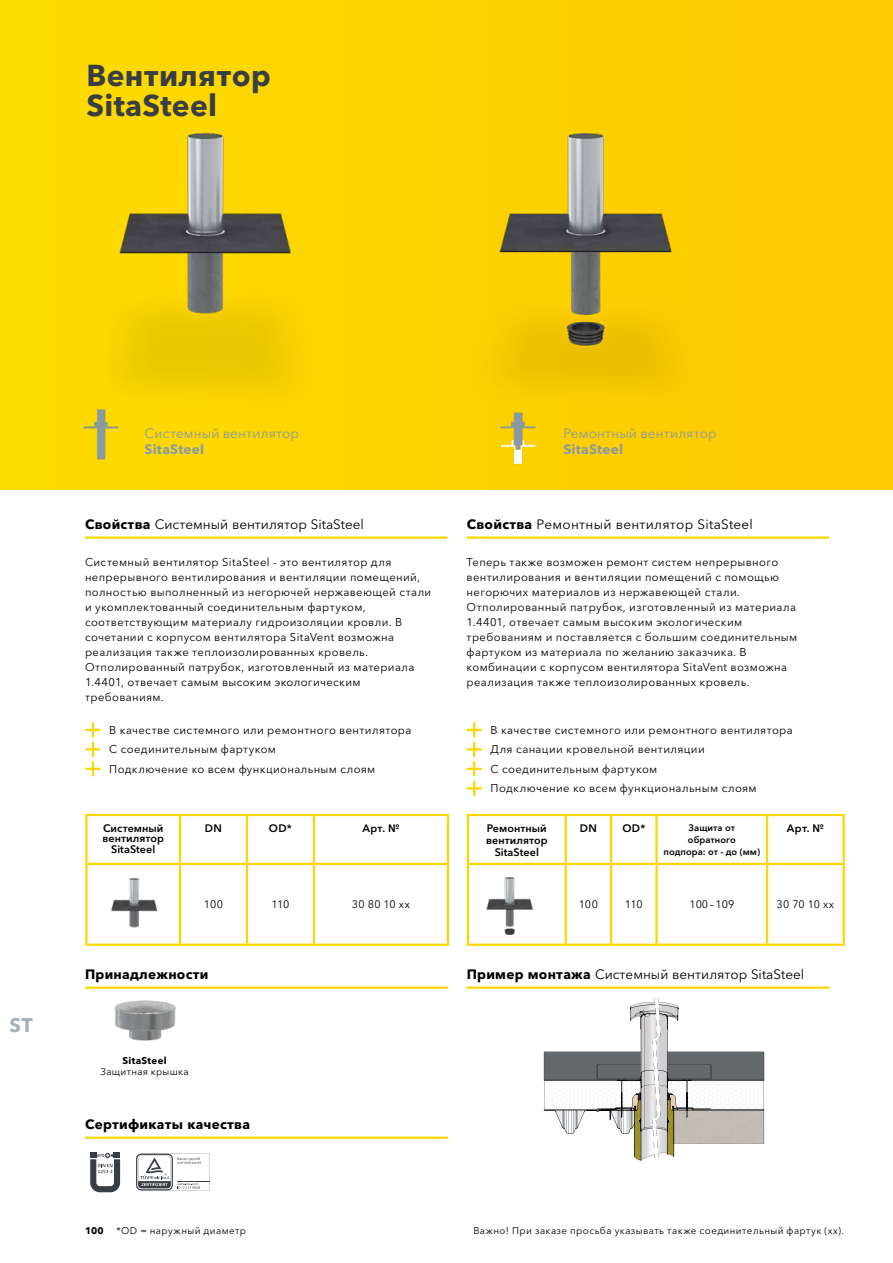
<style>
.page{position:relative;width:893px;height:1263px;background:#fff}
.page>*{position:absolute;margin:0;border:0;box-sizing:border-box;transform-origin:0 0}
.t1{font:700 30px/30px "Avenir Next W1 G";letter-spacing:.01em;color:#393e44}
.t2{font:700 19.5px "Avenir Next W1 G";color:#a4b1b8}
.t3{font:13.5px "Avenir Next W1 G";color:#000}
.t4{font:13.5px "Avenir Next W1 G";letter-spacing:.01em;color:#8a9ba3}
.t5{font:13.5px "Avenir Next W1 G";letter-spacing:.02em;color:#000}
.t6{font:700 13.5px "Avenir Next W1 G";letter-spacing:.02em;color:#000}
.t7{font:700 13.5px "Avenir Next W1 G";letter-spacing:.015em;color:#8a9ba3}
.t8{font:11.25px/15px "Avenir Next W1 G";letter-spacing:.03em;color:#000}
.t9{font:600 10.8px/10.5px "Avenir Next W1 G";letter-spacing:.005em;color:#000;text-align:center}
.t10{font:10.8px "Avenir Next W1 G";letter-spacing:.005em;color:#000}
.t11{font:9.75px "Avenir Next W1 G";letter-spacing:.04em;color:#000}
.t12{font:700 9.75px "Avenir Next W1 G";letter-spacing:.03em;color:#000}
.t13{font:700 9.6px "Avenir Next W1 G";color:#000}
.t14{font:600 9.3px/12px "Avenir Next W1 G";letter-spacing:.005em;color:#000;text-align:center}
.s1{font-weight:700}
</style>
<div class="page">
<div style="left:0;top:0;width:893px;height:489px;background:#fdd200"></div>
<hr style="left:85px;top:814px;width:95px;height:2px;background:#fcd600">
<hr style="left:85px;top:816px;width:3px;height:47px;background:#fcd600">
<hr style="left:180px;top:814px;width:67px;height:2px;background:#fcd600">
<hr style="left:247px;top:814px;width:67px;height:2px;background:#fcd600">
<hr style="left:314px;top:814px;width:135px;height:2px;background:#fcd600">
<hr style="left:447px;top:816px;width:2px;height:47px;background:#fcd600">
<hr style="left:85px;top:865px;width:3px;height:78px;background:#fcd600">
<hr style="left:447px;top:865px;width:2px;height:78px;background:#fcd600">
<hr style="left:85px;top:943px;width:95px;height:3px;background:#fcd600">
<hr style="left:180px;top:943px;width:67px;height:3px;background:#fcd600">
<hr style="left:247px;top:943px;width:67px;height:3px;background:#fcd600">
<hr style="left:314px;top:943px;width:135px;height:3px;background:#fcd600">
<hr style="left:85px;top:863px;width:95px;height:2px;background:#fcd600">
<hr style="left:180px;top:863px;width:67px;height:2px;background:#fcd600">
<hr style="left:247px;top:863px;width:67px;height:2px;background:#fcd600">
<hr style="left:314px;top:863px;width:135px;height:2px;background:#fcd600">
<hr style="left:179px;top:816px;width:2px;height:47px;background:#fcd600">
<hr style="left:246px;top:816px;width:2px;height:47px;background:#fcd600">
<hr style="left:313px;top:816px;width:2px;height:47px;background:#fcd600">
<hr style="left:179px;top:865px;width:2px;height:78px;background:#fcd600">
<hr style="left:246px;top:865px;width:2px;height:78px;background:#fcd600">
<hr style="left:313px;top:865px;width:2px;height:78px;background:#fcd600">
<hr style="left:467px;top:814px;width:99px;height:2px;background:#fcd600">
<hr style="left:467px;top:816px;width:2px;height:47px;background:#fcd600">
<hr style="left:566px;top:814px;width:45px;height:2px;background:#fcd600">
<hr style="left:611px;top:814px;width:46px;height:2px;background:#fcd600">
<hr style="left:657px;top:814px;width:110px;height:2px;background:#fcd600">
<hr style="left:767px;top:814px;width:78px;height:2px;background:#fcd600">
<hr style="left:842px;top:816px;width:3px;height:47px;background:#fcd600">
<hr style="left:467px;top:865px;width:2px;height:78px;background:#fcd600">
<hr style="left:842px;top:865px;width:3px;height:78px;background:#fcd600">
<hr style="left:467px;top:943px;width:99px;height:3px;background:#fcd600">
<hr style="left:566px;top:943px;width:45px;height:3px;background:#fcd600">
<hr style="left:611px;top:943px;width:46px;height:3px;background:#fcd600">
<hr style="left:657px;top:943px;width:110px;height:3px;background:#fcd600">
<hr style="left:767px;top:943px;width:78px;height:3px;background:#fcd600">
<hr style="left:467px;top:863px;width:99px;height:2px;background:#fcd600">
<hr style="left:566px;top:863px;width:45px;height:2px;background:#fcd600">
<hr style="left:611px;top:863px;width:46px;height:2px;background:#fcd600">
<hr style="left:657px;top:863px;width:110px;height:2px;background:#fcd600">
<hr style="left:767px;top:863px;width:78px;height:2px;background:#fcd600">
<hr style="left:565px;top:816px;width:2px;height:47px;background:#fcd600">
<hr style="left:610px;top:816px;width:2px;height:47px;background:#fcd600">
<hr style="left:655px;top:816px;width:3px;height:47px;background:#fcd600">
<hr style="left:766px;top:816px;width:2px;height:47px;background:#fcd600">
<hr style="left:565px;top:865px;width:2px;height:78px;background:#fcd600">
<hr style="left:610px;top:865px;width:2px;height:78px;background:#fcd600">
<hr style="left:655px;top:865px;width:3px;height:78px;background:#fcd600">
<hr style="left:766px;top:865px;width:2px;height:78px;background:#fcd600">
<svg style="left:85px;top:722px;width:15px;height:54px"></svg>
<svg style="left:467px;top:722px;width:15px;height:74px"></svg>
<hr style="left:85px;top:536px;width:362px;height:3px;background:#fcd600">
<hr style="left:467px;top:536px;width:362px;height:3px;background:#fcd600">
<hr style="left:85px;top:986px;width:363px;height:3px;background:#fcd600">
<hr style="left:85px;top:1136px;width:363px;height:3px;background:#fcd600">
<hr style="left:467px;top:986px;width:362px;height:3px;background:#fcd600">
<svg style="left:544px;top:998px;width:220px;height:162px"></svg>
<svg style="left:90px;top:1152px;width:30px;height:40px"></svg>
<svg style="left:136px;top:1154px;width:74px;height:36px"></svg>
<img style="left:83px;top:425px;width:36px;height:35px">
<img style="left:500px;top:415px;width:36px;height:50px">
<img style="left:94px;top:132px;width:197px;height:293px">
<img style="left:499px;top:133px;width:176px;height:282px">
<img style="left:111px;top:877px;width:47px;height:51px">
<img style="left:477px;top:877px;width:65px;height:69px">
<img style="left:114px;top:1000px;width:62px;height:41px">
<h1 class="t1" style="left:86px;top:61px;width:186px">Вентилятор<br>SitaSteel</h1>
<h2 class="t2" style="left:10px;top:1013px;width:25px">ST</h2>
<p class="t4" style="left:145px;top:425px;width:156px">Системный вентилятор</p>
<p class="t7" style="left:145px;top:441px;width:61px">SitaSteel</p>
<p class="t4" style="left:563px;top:425px;width:155px">Ремонтный вентилятор</p>
<p class="t7" style="left:563px;top:441px;width:61px">SitaSteel</p>
<p class="t3" style="left:85px;top:516px;width:280px"><span class="s1">Свойства</span> Системный вентилятор SitaSteel</p>
<p class="t5" style="left:467px;top:516px;width:288px"><span class="s1">Свойства</span> Ремонтный вентилятор SitaSteel</p>
<p class="t8" style="left:85px;top:555px;width:348px">Системный вентилятор SitaSteel - это вентилятор для непрерывного вентилирования и вентиляции помещений, полностью выполненный из негорючей нержавеющей стали и укомплектованный соединительным фартуком, соответствующим материалу гидроизоляции кровли. В сочетании с корпусом вентилятора SitaVent возможна реализация также теплоизолированных кровель.<br>Отполированный патрубок, изготовленный из материала 1.4401, отвечает самым высоким экологическим требованиям.</p>
<p class="t8" style="left:467px;top:555px;width:332px">Теперь также возможен ремонт систем непрерывного вентилирования и вентиляции помещений с помощью негорючих материалов из нержавеющей стали.<br>Отполированный патрубок, изготовленный из материала 1.4401, отвечает самым высоким экологическим требованиям и поставляется с большим соединительным фартуком из материала по желанию заказчика. В комбинации с корпусом вентилятора SitaVent возможна реализация также теплоизолированных кровель.</p>
<p class="t8" style="left:109px;top:720px;width:304px;line-height:19.5px">В качестве системного или ремонтного вентилятора<br>С соединительным фартуком<br>Подключение ко всем функциональным слоям</p>
<p class="t8" style="left:491px;top:720px;width:304px;line-height:19.5px">В качестве системного или ремонтного вентилятора Для санации кровельной вентиляции<br>С соединительным фартуком<br>Подключение ко всем функциональным слоям</p>
<p class="t9" style="left:103px;top:823px;width:63px">Системный вентилятор<br>SitaSteel</p>
<p class="t9" style="left:205px;top:823px;width:19px">DN</p>
<p class="t9" style="left:269px;top:823px;width:25px">OD*</p>
<p class="t9" style="left:362px;top:823px;width:39px">Арт. №</p>
<p class="t10" style="left:204px;top:898px;width:21px">100</p>
<p class="t10" style="left:272px;top:898px;width:19px">110</p>
<p class="t10" style="left:352px;top:898px;width:60px">30 80 10 xx</p>
<p class="t6" style="left:85px;top:966px;width:125px">Принадлежности</p>
<p class="t12" style="left:122px;top:1054px;width:46px">SitaSteel</p>
<p class="t11" style="left:101px;top:1066px;width:89px">Защитная крышка</p>
<p class="t6" style="left:85px;top:1116px;width:167px">Сертификаты качества</p>
<p class="t9" style="left:486px;top:822px;width:63px;line-height:12px">Ремонтный вентилятор<br>SitaSteel</p>
<p class="t9" style="left:580px;top:823px;width:19px">DN</p>
<p class="t9" style="left:622px;top:823px;width:25px">OD*</p>
<p class="t14" style="left:664px;top:821px;width:98px">Защита от обратного<br>подпора: от - до (мм)</p>
<p class="t9" style="left:787px;top:823px;width:39px">Арт. №</p>
<p class="t10" style="left:579px;top:898px;width:21px">100</p>
<p class="t10" style="left:625px;top:898px;width:19px">110</p>
<p class="t10" style="left:689px;top:898px;width:47px">100–109</p>
<p class="t10" style="left:777px;top:898px;width:59px">30 70 10 xx</p>
<p class="t3" style="left:467px;top:966px;width:339px"><span class="s1">Пример монтажа</span> Системный вентилятор SitaSteel</p>
<p class="t13" style="left:85px;top:1225px;width:20px">100</p>
<p class="t11" style="left:116px;top:1225px;width:131px">*OD = наружный диаметр</p>
<p class="t11" style="left:473px;top:1225px;width:372px">Важно! При заказе просьба указывать также соединительный фартук (xx).</p>
</div>
